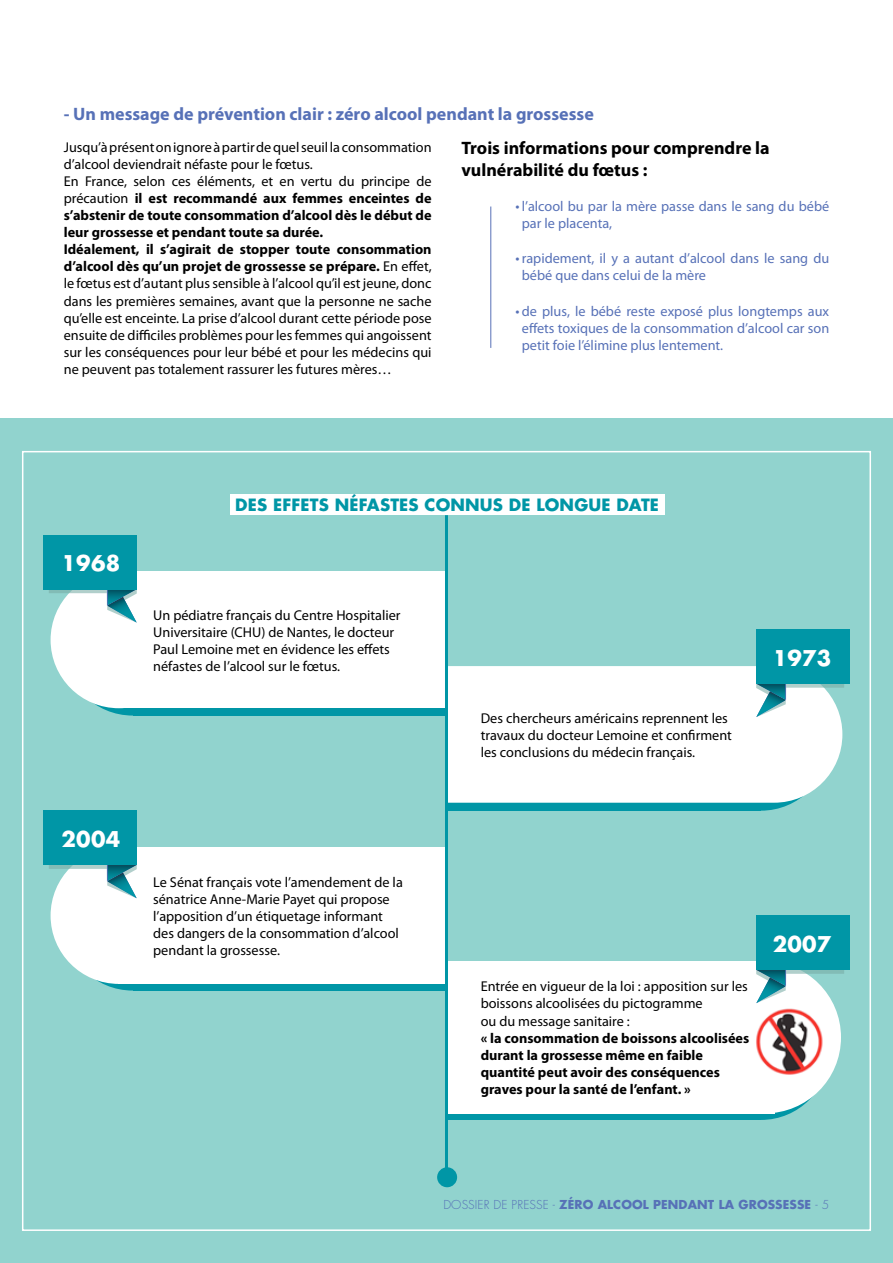
<style>
.page{position:relative;width:893px;height:1263px;background:#fff}
.page>*{position:absolute;margin:0;border:0;box-sizing:border-box;transform-origin:0 0}
.t1{font:700 21.15px "Futura Std";letter-spacing:.01em;color:#fff}
.t2{font:700 18px "Myriad Pro";color:#5771b7}
.t3{font:700 18px/21.6px "Myriad Pro";color:#000}
.t4{font:700 16.5px "Futura Std";letter-spacing:.01em;color:#0096a6}
.t5{font:14.25px/17.1px "Myriad Pro";color:#000}
.t6{font:14.25px/17.1px "Myriad Pro";color:#5771b7}
.t7{font:700 14.25px/17.1px "Myriad Pro";color:#000}
.t8{font:700 12px "Futura Std";letter-spacing:.01em;color:#5771b7}
.s1{font-weight:700}
.s2{font-weight:600;font-stretch:condensed;font-size:15px}
.s3{font-weight:300}
</style>
<div class="page">
<div style="left:0;top:419px;width:893px;height:844px;background:#91d3ce"></div>
<hr style="left:490px;top:206px;width:1px;height:142px;background:#5771b7">
<svg style="left:448px;top:1113px;width:305px;height:7px;background:#23a4b2"></svg>
<svg style="left:693px;top:983px;width:136px;height:137px"></svg>
<div style="left:133px;top:854px;width:313px;height:136px;background:#0096a6"></div>
<div style="left:133px;top:579px;width:313px;height:136px;background:#0096a6"></div>
<div style="left:689px;top:961px;width:152px;height:152px;background:#fff;border-radius:50%"></div>
<div style="left:119px;top:572px;width:329px;height:136px;background:#fff"></div>
<div style="left:51px;top:572px;width:136px;height:136px;background:#fff;border-radius:50%"></div>
<svg style="left:49px;top:589px;width:88px;height:34px"></svg>
<div style="left:44px;top:535px;width:93px;height:54px;background:#0096a6"></div>
<div style="left:447px;top:674px;width:314px;height:137px;background:#0096a6"></div>
<div style="left:448px;top:666px;width:394px;height:137px;background:#fff"></div>
<svg style="left:756px;top:684px;width:88px;height:33px;background:#bddbde"></svg>
<div style="left:756px;top:629px;width:93px;height:55px;background:#0096a6"></div>
<div style="left:119px;top:847px;width:329px;height:137px;background:#fff"></div>
<div style="left:51px;top:847px;width:136px;height:137px;background:#fff;border-radius:50%"></div>
<svg style="left:49px;top:865px;width:88px;height:33px"></svg>
<div style="left:44px;top:811px;width:93px;height:54px;background:#0096a6"></div>
<div style="left:445px;top:961px;width:329px;height:152px;background:#fff"></div>
<svg style="left:756px;top:970px;width:88px;height:33px"></svg>
<div style="left:756px;top:915px;width:93px;height:55px;background:#0096a6"></div>
<hr style="left:445px;top:515px;width:3px;height:657px;background:#0096a6">
<div style="left:437px;top:1167px;width:20px;height:20px;background:#0096a6;border-radius:50%"></div>
<img style="left:756px;top:1008px;width:67px;height:67px">
<div style="left:230px;top:495px;width:434px;height:20px;background:#fff"></div>
<p class="t2" style="left:64px;top:102px;width:532px">- Un message de prévention clair : zéro alcool pendant la grossesse</p>
<p class="t5" style="left:64px;top:138px;width:369px">Jusqu’à présent on ignore à partir de quel seuil la consommation d’alcool deviendrait néfaste pour le fœtus.<br>En France, selon ces éléments, et en vertu du principe de précaution <span class="s1">il est recommandé aux femmes enceintes de s’abstenir de toute consommation d’alcool dès le début de leur grossesse et pendant toute sa durée.<br>Idéalement, il s’agirait de stopper toute consommation d’alcool dès qu’un projet de grossesse se prépare.</span> En effet, le fœtus est d’autant plus sensible à l’alcool qu’il est jeune, donc dans les premières semaines, avant que la personne ne sache qu’elle est enceinte. La prise d’alcool durant cette période pose ensuite de difficiles problèmes pour les femmes qui angoissent sur les conséquences pour leur bébé et pour les médecins qui ne peuvent pas totalement rassurer les futures mères…</p>
<p class="t3" style="left:461px;top:137px;width:310px">Trois informations pour comprendre la vulnérabilité du fœtus :</p>
<p class="t6" style="left:522px;top:198px;width:309px;text-indent:-6px"><span class="s2">•</span> l’alcool bu par la mère passe dans le sang du bébé par le placenta,</p>
<p class="t6" style="left:522px;top:250px;width:309px;text-indent:-6px"><span class="s2">•</span> rapidement, il y a autant d’alcool dans le sang du bébé que dans celui de la mère</p>
<p class="t6" style="left:522px;top:302px;width:309px;text-align:justify;text-indent:-6px"><span class="s2">•</span> de plus, le bébé reste exposé plus longtemps aux effets toxiques de la consommation d’alcool car son petit foie l’élimine plus lentement.</p>
<h1 class="t1" style="left:62px;top:549px;width:60px">1968</h1>
<h1 class="t1" style="left:62px;top:825px;width:60px">2004</h1>
<p class="t4" style="left:235px;top:494px;width:425px">DES EFFETS NÉFASTES CONNUS DE LONGUE DATE</p>
<p class="t5" style="left:153px;top:606px;width:249px">Un pédiatre français du Centre Hospitalier Universitaire (CHU) de Nantes, le docteur Paul Lemoine met en évidence les effets néfastes de l’alcool sur le fœtus.</p>
<p class="t5" style="left:481px;top:709px;width:253px">Des chercheurs américains reprennent les travaux du docteur Lemoine et confirment les conclusions du médecin français.</p>
<h1 class="t1" style="left:773px;top:644px;width:60px">1973</h1>
<p class="t5" style="left:153px;top:873px;width:251px">Le Sénat français vote l’amendement de la sénatrice Anne-Marie Payet qui propose l’apposition d’un étiquetage informant des dangers de la consommation d’alcool pendant la grossesse.</p>
<p class="t5" style="left:481px;top:978px;width:269px">Entrée en vigueur de la loi : apposition sur les boissons alcoolisées du pictogramme<br>ou du message sanitaire :</p>
<p class="t7" style="left:481px;top:1029px;width:270px">« la consommation de boissons alcoolisées durant la grossesse même en faible quantité peut avoir des conséquences graves pour la santé de l’enfant. »</p>
<h1 class="t1" style="left:773px;top:930px;width:60px">2007</h1>
<p class="t8" style="left:443px;top:1196px;width:387px"><span class="s3">DOSSIER DE PRESSE -</span> ZÉRO ALCOOL PENDANT LA GROSSESSE <span class="s3">- 5</span></p>
</div>
